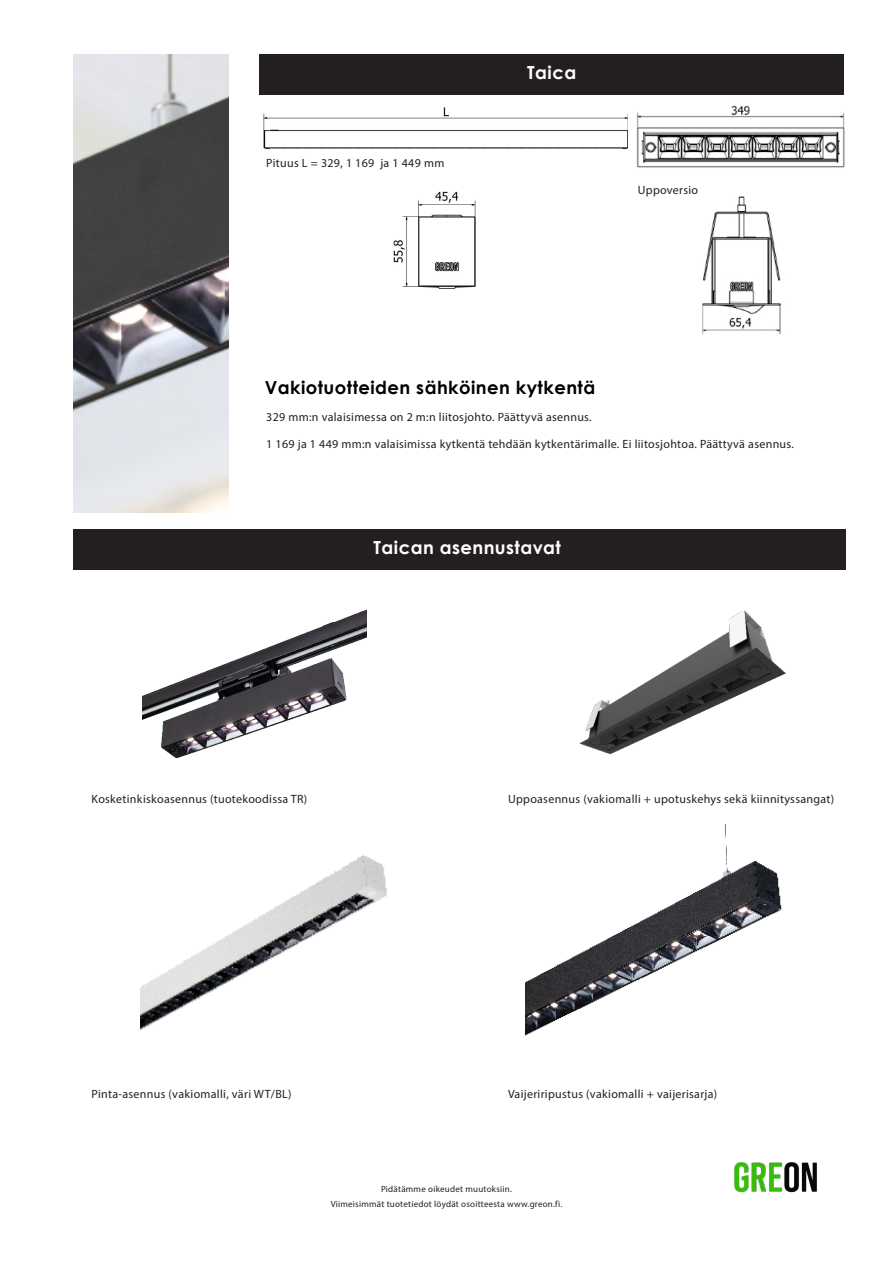
<style>
.page{position:relative;width:893px;height:1263px;background:#fff}
.page>*{position:absolute;margin:0;border:0;box-sizing:border-box;transform-origin:0 0}
.t1{font:700 18px "Century Gothic";letter-spacing:.025em;color:#000}
.t2{font:700 18px "Century Gothic";letter-spacing:.025em;color:#fff}
.Peruskappale{font:12px "Myriad Pro";letter-spacing:.025em;color:#231f20}
.Peruskappale-2{font:9px "Myriad Pro";letter-spacing:.025em;color:#231f20}
</style>
<div class="page">
<img style="left:734px;top:1162px;width:83px;height:31px">
<div style="left:260px;top:54px;width:584px;height:41px;background:#231f20"></div>
<img style="left:263px;top:107px;width:365px;height:182px">
<img style="left:74px;top:54px;width:154px;height:458px">
<img style="left:579px;top:610px;width:207px;height:145px">
<img style="left:143px;top:609px;width:224px;height:150px">
<img style="left:140px;top:855px;width:247px;height:175px">
<img style="left:525px;top:824px;width:257px;height:212px">
<div style="left:74px;top:529px;width:772px;height:41px;background:#231f20"></div>
<img style="left:636px;top:105px;width:208px;height:230px">
<p class="Peruskappale" style="left:266px;top:156px;width:180px">Pituus L = 329, 1 169 ja 1 449 mm</p>
<p class="t2" style="left:527px;top:59px;width:50px">Taica</p>
<p class="Peruskappale" style="left:638px;top:183px;width:62px">Uppoversio</p>
<p class="t1" style="left:265px;top:374px;width:332px">Vakiotuotteiden sähköinen kytkentä</p>
<p class="Peruskappale" style="left:266px;top:409px;width:327px">329 mm:n valaisimessa on 2 m:n liitosjohto. Päättyvä asennus.</p>
<p class="Peruskappale" style="left:266px;top:436px;width:529px">1 169 ja 1 449 mm:n valaisimissa kytkentä tehdään kytkentärimalle. Ei liitosjohtoa. Päättyvä asennus.</p>
<p class="t2" style="left:374px;top:534px;width:189px">Taican asennustavat</p>
<p class="Peruskappale" style="left:92px;top:792px;width:217px">Kosketinkiskoasennus (tuotekoodissa TR)</p>
<p class="Peruskappale" style="left:508px;top:792px;width:328px">Uppoasennus (vakiomalli + upotuskehys sekä kiinnityssangat)</p>
<p class="Peruskappale" style="left:92px;top:1086px;width:201px">Pinta-asennus (vakiomalli, väri WT/BL)</p>
<p class="Peruskappale" style="left:508px;top:1086px;width:211px">Vaijeriripustus (vakiomalli + vaijerisarja)</p>
<p class="Peruskappale-2" style="left:381px;top:1184px;width:132px">Pidätämme oikeudet muutoksiin.</p>
<p class="Peruskappale-2" style="left:331px;top:1199px;width:233px">Viimeisimmät tuotetiedot löydät osoitteesta www.greon.fi.</p>
</div>
